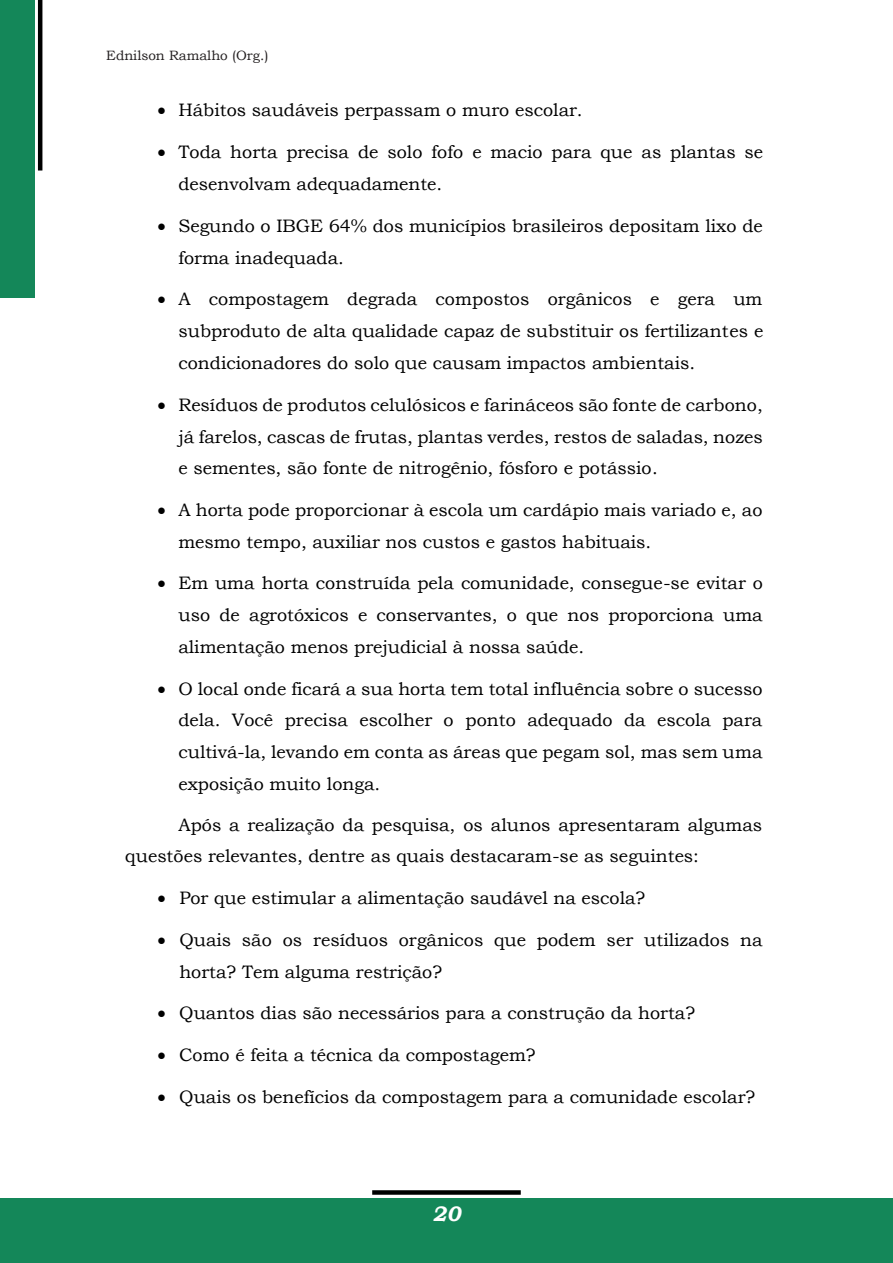
<style>
.page{position:relative;width:893px;height:1263px;background:#fff}
.page>*{position:absolute;margin:0;border:0;box-sizing:border-box;transform-origin:0 0}
.t1{font:italic 700 21px "Bookman Old Style";color:#fff}
.t2{font:18px/31.8px "Bookman Old Style";color:#000}
.t3{font:13.5px "Bookman Old Style";color:#231f20}
</style>
<div class="page">
<div style="left:0;top:1199px;width:893px;height:64px;background:#148759"></div>
<div style="left:0;top:0;width:34px;height:298px;background:#148759"></div>
<hr style="left:38px;top:0;width:4px;height:171px;background:#000">
<div style="left:372px;top:1190px;width:149px;height:5px;background:#000"></div>
<p class="t3" style="left:106px;top:46px;width:164px">Ednilson Ramalho (Org.)</p>
<p class="t2" style="left:157px;top:94px;width:427px">• Hábitos saudáveis perpassam o muro escolar.</p>
<p class="t2" style="left:178px;top:136px;width:586px;text-indent:-21px">• Toda horta precisa de solo fofo e macio para que as plantas se desenvolvam adequadamente.</p>
<p class="t2" style="left:178px;top:210px;width:586px;text-indent:-21px">• Segundo o IBGE 64% dos municípios brasileiros depositam lixo de forma inadequada.</p>
<p class="t2" style="left:178px;top:283px;width:586px;text-align:justify;text-indent:-21px">• A compostagem degrada compostos orgânicos e gera um subproduto de alta qualidade capaz de substituir os fertilizantes e condicionadores do solo que causam impactos ambientais.</p>
<p class="t2" style="left:178px;top:389px;width:586px;text-align:justify;text-indent:-21px">• Resíduos de produtos celulósicos e farináceos são fonte de carbono, já farelos, cascas de frutas, plantas verdes, restos de saladas, nozes e sementes, são fonte de nitrogênio, fósforo e potássio.</p>
<p class="t2" style="left:178px;top:494px;width:586px;text-indent:-21px">• A horta pode proporcionar à escola um cardápio mais variado e, ao mesmo tempo, auxiliar nos custos e gastos habituais.</p>
<p class="t2" style="left:178px;top:567px;width:586px;text-align:justify;text-indent:-21px">• Em uma horta construída pela comunidade, consegue-se evitar o uso de agrotóxicos e conservantes, o que nos proporciona uma alimentação menos prejudicial à nossa saúde.</p>
<p class="t2" style="left:178px;top:673px;width:586px;text-align:justify;text-indent:-21px">• O local onde ficará a sua horta tem total influência sobre o sucesso dela. Você precisa escolher o ponto adequado da escola para cultivá-la, levando em conta as áreas que pegam sol, mas sem uma exposição muito longa.</p>
<p class="t2" style="left:125px;top:809px;width:638px;text-indent:53px">Após a realização da pesquisa, os alunos apresentaram algumas questões relevantes, dentre as quais destacaram-se as seguintes:</p>
<p class="t2" style="left:157px;top:882px;width:489px">• Por que estimular a alimentação saudável na escola?</p>
<p class="t2" style="left:179px;top:924px;width:585px;text-indent:-22px">• Quais são os resíduos orgânicos que podem ser utilizados na horta? Tem alguma restrição?</p>
<p class="t2" style="left:157px;top:997px;width:539px">• Quantos dias são necessários para a construção da horta?</p>
<p class="t2" style="left:157px;top:1039px;width:380px">• Como é feita a técnica da compostagem?</p>
<p class="t2" style="left:157px;top:1081px;width:599px">• Quais os benefícios da compostagem para a comunidade escolar?</p>
<p class="t1" style="left:432px;top:1198px;width:30px">20</p>
</div>
